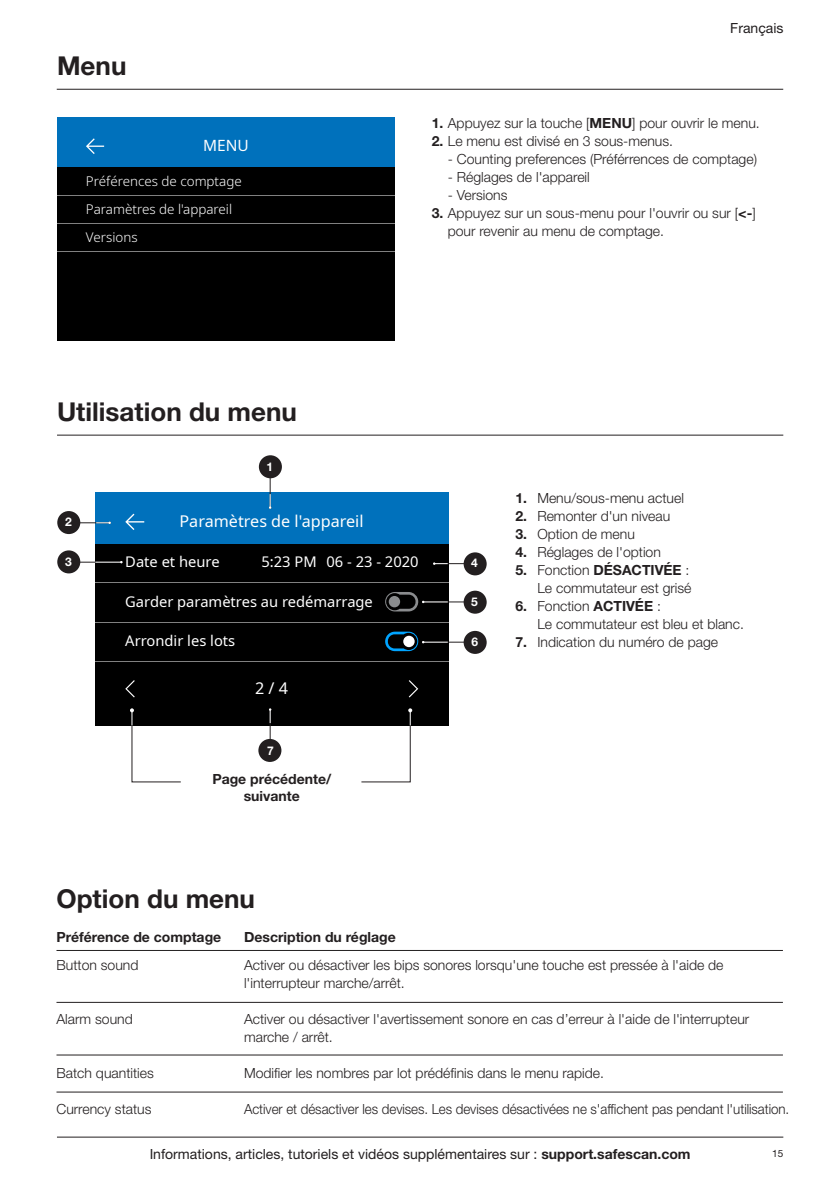
<style>
.page{position:relative;width:840px;height:1191px;background:#fff}
.page>*{position:absolute;margin:0;border:0;box-sizing:border-box;transform-origin:0 0}
.t1{font:700 26px "Helvetica Neue LT Std";color:#231f20}
.t2{font:16.2px "Noto Sans";color:#fff}
.t3{font:15.4px "Noto Sans";color:#fff}
.t4{font:14.6px "Noto Sans";color:#fff}
.Brood_Tekst{font:300 14px/18px "Helvetica Neue LT Std";color:#231f20}
.Brood_Tekst-2{font:300 14px "Helvetica Neue LT Std";color:#231f20;scale:.95 1}
.t5{font:14px "Helvetica Neue LT Std";color:#231f20}
.Brood_Tekst-3{font:700 14px/16.8px "Helvetica Neue LT Std";color:#231f20;text-align:center}
.t6{font:300 13.4px/28.2px "Noto Sans";color:#fff}
.t7{font:700 12px "Helvetica Neue LT Std";color:#fff}
.t8{font:10px "Helvetica Neue LT Std";color:#231f20}
.s1{font-weight:700}
</style>
<div class="page">
<hr style="left:57px;top:1136px;width:725px;height:1px;background:#231f20">
<hr style="left:57px;top:89px;width:725px;height:1px;background:#231f20">
<div style="left:95px;top:492px;width:353px;height:233px;background:#000"></div>
<svg style="left:125px;top:680px;width:10px;height:17px"></svg>
<svg style="left:408px;top:680px;width:10px;height:17px"></svg>
<div style="left:95px;top:492px;width:353px;height:51px;background:#0071bc"></div>
<hr style="left:95px;top:622px;width:353px;height:1px;background:#808080">
<hr style="left:95px;top:661px;width:353px;height:1px;background:#808080">
<hr style="left:95px;top:582px;width:353px;height:1px;background:#808080">
<svg style="left:125px;top:513px;width:19px;height:17px"></svg>
<hr style="left:57px;top:435px;width:725px;height:1px;background:#231f20">
<hr style="left:64px;top:522px;width:46px;height:1px;background:#231f20">
<div style="left:57px;top:511px;width:23px;height:23px;background:#231f20;border-radius:50%"></div>
<svg style="left:96px;top:521px;width:15px;height:3px"></svg>
<hr style="left:434px;top:563px;width:45px;height:1px;background:#231f20">
<div style="left:463px;top:552px;width:23px;height:23px;background:#231f20;border-radius:50%"></div>
<svg style="left:433px;top:562px;width:14px;height:3px"></svg>
<hr style="left:423px;top:601px;width:55px;height:1px;background:#231f20">
<div style="left:463px;top:590px;width:23px;height:23px;background:#231f20;border-radius:50%"></div>
<svg style="left:385px;top:592px;width:62px;height:19px"></svg>
<hr style="left:423px;top:642px;width:55px;height:1px;background:#231f20">
<div style="left:463px;top:631px;width:23px;height:23px;background:#231f20;border-radius:50%"></div>
<svg style="left:385px;top:631px;width:62px;height:20px"></svg>
<hr style="left:64px;top:562px;width:57px;height:1px;background:#231f20">
<div style="left:57px;top:550px;width:23px;height:23px;background:#231f20;border-radius:50%"></div>
<svg style="left:95px;top:561px;width:27px;height:2px"></svg>
<hr style="left:270px;top:462px;width:1px;height:45px;background:#231f20">
<div style="left:259px;top:455px;width:23px;height:23px;background:#231f20;border-radius:50%"></div>
<svg style="left:269px;top:494px;width:2px;height:15px"></svg>
<hr style="left:270px;top:709px;width:1px;height:46px;background:#231f20">
<div style="left:258px;top:739px;width:23px;height:23px;background:#231f20;border-radius:50%"></div>
<svg style="left:269px;top:708px;width:2px;height:15px"></svg>
<svg style="left:130px;top:708px;width:52px;height:75px"></svg>
<svg style="left:360px;top:708px;width:52px;height:75px"></svg>
<hr style="left:56px;top:950px;width:726px;height:1px;background:#231f20">
<hr style="left:56px;top:1002px;width:726px;height:1px;background:#231f20">
<hr style="left:56px;top:1054px;width:726px;height:1px;background:#231f20">
<hr style="left:56px;top:1091px;width:726px;height:1px;background:#231f20">
<div style="left:57px;top:117px;width:337px;height:224px;background:#000"></div>
<div style="left:57px;top:117px;width:337px;height:50px;background:#0071bc"></div>
<hr style="left:57px;top:223px;width:337px;height:1px;background:#808080">
<hr style="left:57px;top:251px;width:337px;height:1px;background:#808080">
<hr style="left:57px;top:195px;width:337px;height:1px;background:#808080">
<svg style="left:86px;top:138px;width:18px;height:16px"></svg>
<p class="t1" style="left:57px;top:49px;width:71px">Menu</p>
<p class="t3" style="left:203px;top:135px;width:47px">MENU</p>
<p class="t6" style="left:86px;top:167px;width:157px">Préférences de comptage<br>Paramètres de l'appareil<br>Versions</p>
<p class="t5" style="left:730px;top:20px;width:55px">Français</p>
<p class="Brood_Tekst" style="left:431px;top:113px;width:329px"><span class="s1">1.</span> Appuyez sur la touche [<span class="s1">MENU</span>] pour ouvrir le menu.</p>
<p class="Brood_Tekst" style="left:431px;top:131px;width:243px"><span class="s1">2.</span> Le menu est divisé en 3 sous-menus.</p>
<p class="Brood_Tekst" style="left:447px;top:149px;width:310px">- Counting preferences (Préférrences de comptage)</p>
<p class="Brood_Tekst" style="left:447px;top:167px;width:143px">- Réglages de l'appareil</p>
<p class="Brood_Tekst" style="left:447px;top:185px;width:61px">- Versions</p>
<p class="Brood_Tekst" style="left:447px;top:203px;width:309px;text-indent:-16px"><span class="s1">3.</span> Appuyez sur un sous-menu pour l'ouvrir ou sur [<span class="s1">&lt;-</span>] pour revenir au menu de comptage.</p>
<p class="t1" style="left:57px;top:396px;width:241px">Utilisation du menu</p>
<p class="t7" style="left:65px;top:515px;width:8px">2</p>
<p class="t7" style="left:65px;top:554px;width:8px">3</p>
<p class="t7" style="left:266px;top:459px;width:8px">1</p>
<p class="t2" style="left:179px;top:510px;width:185px">Paramètres de l'appareil</p>
<p class="t4" style="left:125px;top:552px;width:96px">Date et heure</p>
<p class="t4" style="left:261px;top:552px;width:158px">5:23 PM 06 - 23 - 2020</p>
<p class="t4" style="left:125px;top:591px;width:249px">Garder paramètres au redémarrage</p>
<p class="t4" style="left:125px;top:630px;width:111px">Arrondir les lots</p>
<p class="t2" style="left:255px;top:677px;width:34px">2 / 4</p>
<p class="t7" style="left:267px;top:743px;width:8px">7</p>
<p class="Brood_Tekst-3" style="left:212px;top:770px;width:120px">Page précédente/ suivante</p>
<p class="t7" style="left:471px;top:555px;width:8px">4</p>
<p class="t7" style="left:471px;top:594px;width:8px">5</p>
<p class="t7" style="left:471px;top:634px;width:8px">6</p>
<p class="Brood_Tekst" style="left:515px;top:488px;width:170px"><span class="s1">1.</span> Menu/sous-menu actuel</p>
<p class="Brood_Tekst" style="left:515px;top:506px;width:156px"><span class="s1">2.</span> Remonter d'un niveau</p>
<p class="Brood_Tekst" style="left:515px;top:524px;width:121px"><span class="s1">3.</span> Option de menu</p>
<p class="Brood_Tekst" style="left:515px;top:542px;width:147px"><span class="s1">4.</span> Réglages de l'option</p>
<p class="Brood_Tekst" style="left:515px;top:560px;width:178px;text-align:right"><span class="s1">5.</span> Fonction <span class="s1">DÉSACTIVÉE</span> :<br>Le commutateur est grisé</p>
<p class="Brood_Tekst" style="left:537px;top:596px;width:208px;text-indent:-22px"><span class="s1">6.</span> Fonction <span class="s1">ACTIVÉE</span> :<br>Le commutateur est bleu et blanc.</p>
<p class="Brood_Tekst" style="left:515px;top:632px;width:204px"><span class="s1">7.</span> Indication du numéro de page</p>
<p class="t1" style="left:56px;top:882px;width:200px">Option du menu</p>
<p class="Brood_Tekst-3" style="left:56px;top:928px;width:166px">Préférence de comptage</p>
<p class="Brood_Tekst-3" style="left:244px;top:928px;width:153px">Description du réglage</p>
<p class="Brood_Tekst" style="left:56px;top:955px;width:83px">Button sound</p>
<p class="Brood_Tekst" style="left:244px;top:955px;width:480px">Activer ou désactiver les bips sonores lorsqu'une touche est pressée à l'aide de l'interrupteur marche/arrêt.</p>
<p class="Brood_Tekst" style="left:244px;top:1009px;width:506px">Activer ou désactiver l'avertissement sonore en cas d’erreur à l'aide de l'interrupteur marche / arrêt.</p>
<p class="Brood_Tekst" style="left:244px;top:1063px;width:361px">Modifier les nombres par lot prédéfinis dans le menu rapide.</p>
<p class="Brood_Tekst-2" style="left:244px;top:1100px;width:575px">Activer et désactiver les devises. Les devises désactivées ne s'affichent pas pendant l'utilisation.</p>
<p class="Brood_Tekst" style="left:56px;top:1009px;width:78px">Alarm sound</p>
<p class="Brood_Tekst" style="left:56px;top:1063px;width:99px">Batch quantities</p>
<p class="Brood_Tekst" style="left:56px;top:1099px;width:96px">Currency status</p>
<p class="t5" style="left:150px;top:1145px;width:542px">Informations, articles, tutoriels et vidéos supplémentaires sur : <span class="s1">support.safescan.com</span></p>
<p class="t8" style="left:771px;top:1147px;width:13px">15</p>
</div>
